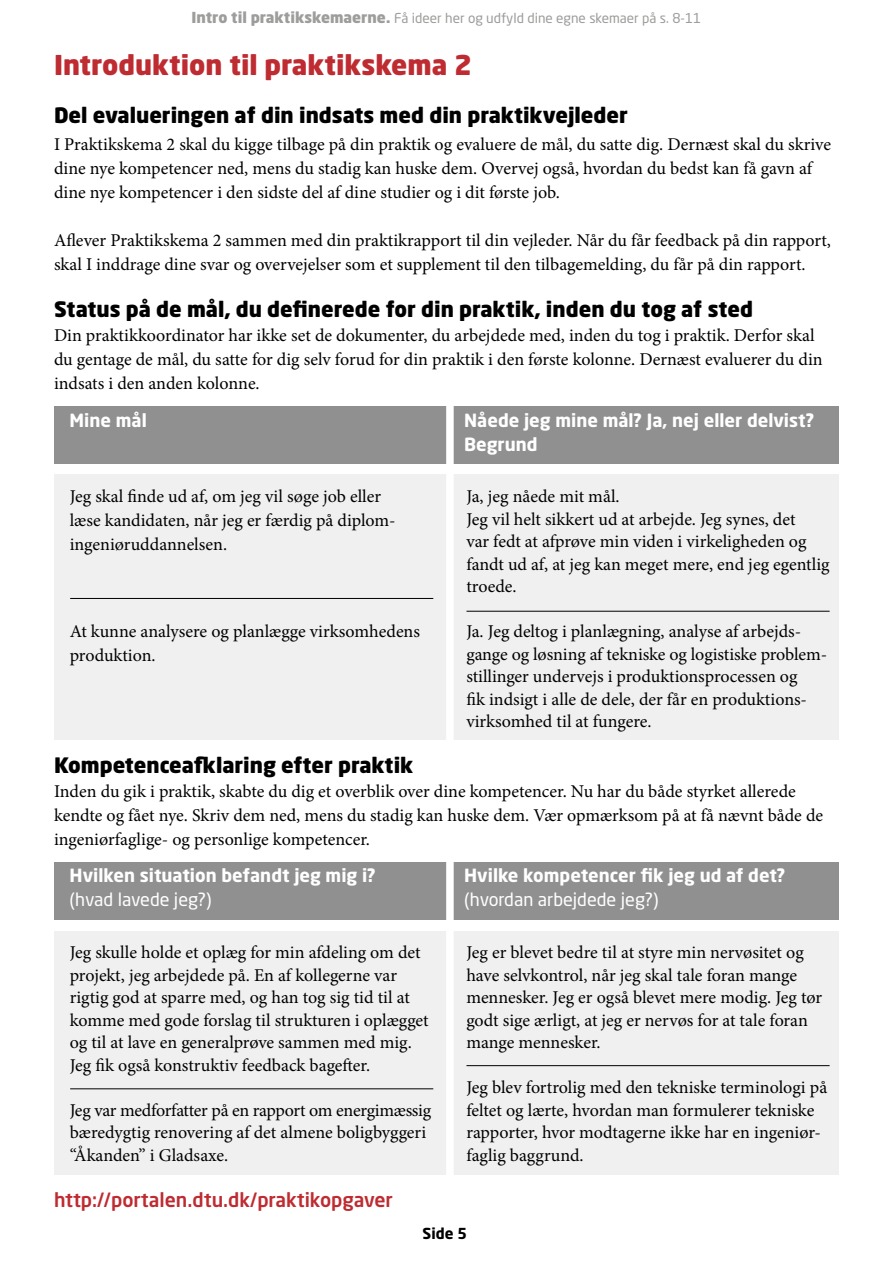
<style>
.page{position:relative;width:893px;height:1263px;background:#fff}
.page>*{position:absolute;margin:0;border:0;box-sizing:border-box;transform-origin:0 0}
.t1{font:900 27px "Neo Sans Std";color:#be2b31}
.t2{font:900 21px "Neo Sans Std";color:#000}
.t3{font:500 19.5px "Neo Sans Std";color:#be2b31}
.t4{font:18px/22.5px "Minion Pro";color:#000}
.t5{font:700 18px/24px "Neo Sans Std";color:#fff}
.t6{font:18px "Neo Sans Std";color:#fff}
.t7{font:700 15px "Neo Sans Std";color:#000}
.t8{font:13.5px "Neo Sans Std";color:#9d9d9c}
.s1{font-weight:900;font-size:15px}
</style>
<div class="page">
<div style="left:54px;top:407px;width:785px;height:57px;background:#909090"></div>
<div style="left:54px;top:475px;width:785px;height:265px;background:#f0f0f0"></div>
<div style="left:446px;top:397px;width:8px;height:390px;background:#fff"></div>
<hr style="left:70px;top:598px;width:363px;height:1px;background:#000">
<hr style="left:466px;top:611px;width:364px;height:1px;background:#000">
<div style="left:54px;top:862px;width:785px;height:58px;background:#909090"></div>
<div style="left:54px;top:931px;width:785px;height:243px;background:#f0f0f0"></div>
<div style="left:446px;top:853px;width:8px;height:358px;background:#fff"></div>
<hr style="left:70px;top:1088px;width:363px;height:1px;background:#000">
<hr style="left:466px;top:1065px;width:364px;height:1px;background:#000">
<p class="t8" style="left:192px;top:10px;width:511px"><span class="s1">Intro til praktikskemaerne.</span> Få ideer her og udfyld dine egne skemaer på s. 8-11</p>
<h1 class="t1" style="left:54px;top:47px;width:420px">Introduktion til praktikskema 2</h1>
<p class="t2" style="left:54px;top:101px;width:575px">Del evalueringen af din indsats med din praktikvejleder</p>
<p class="t4" style="left:54px;top:132px;width:778px;line-height:24px">I Praktikskema 2 skal du kigge tilbage på din praktik og evaluere de mål, du satte dig. Dernæst skal du skrive dine nye kompetencer ned, mens du stadig kan huske dem. Overvej også, hvordan du bedst kan få gavn af dine nye kompetencer i den sidste del af dine studier og i dit første job.</p>
<p class="t4" style="left:54px;top:228px;width:778px;line-height:24px">Aflever Praktikskema 2 sammen med din praktikrapport til din vejleder. Når du får feedback på din rapport, skal I inddrage dine svar og overvejelser som et supplement til den tilbagemelding, du får på din rapport.</p>
<p class="t2" style="left:54px;top:295px;width:700px">Status på de mål, du definerede for din praktik, inden du tog af sted</p>
<p class="t4" style="left:54px;top:323px;width:770px;line-height:24px">Din praktikkoordinator har ikke set de dokumenter, du arbejdede med, inden du tog i praktik. Derfor skal du gentage de mål, du satte for dig selv forud for din praktik i den første kolonne. Dernæst evaluerer du din indsats i den anden kolonne.</p>
<p class="t5" style="left:70px;top:407px;width:79px">Mine mål</p>
<p class="t5" style="left:464px;top:407px;width:352px">Nåede jeg mine mål? Ja, nej eller delvist?<br>Begrund</p>
<p class="t4" style="left:466px;top:485px;width:365px">Ja, jeg nåede mit mål.<br>Jeg vil helt sikkert ud at arbejde. Jeg synes, det<br>var fedt at afprøve min viden i virkeligheden og fandt ud af, at jeg kan meget mere, end jeg egentlig troede.</p>
<p class="t4" style="left:466px;top:620px;width:362px">Ja. Jeg deltog i planlægning, analyse af arbejds&shy;gange og løsning af tekniske og logistiske problem&shy;stillinger undervejs i produktionsprocessen og<br>fik indsigt i alle de dele, der får en produktions&shy;virksomhed til at fungere.</p>
<p class="t4" style="left:70px;top:485px;width:327px;line-height:24px">Jeg skal finde ud af, om jeg vil søge job eller læse kandidaten, når jeg er færdig på diplom&shy;ingeniøruddannelsen.</p>
<p class="t4" style="left:70px;top:620px;width:352px;line-height:24px">At kunne analysere og planlægge virksomhedens produktion.</p>
<p class="t2" style="left:54px;top:751px;width:361px">Kompetenceafklaring efter praktik</p>
<p class="t4" style="left:54px;top:779px;width:771px;line-height:24px">Inden du gik i praktik, skabte du dig et overblik over dine kompetencer. Nu har du både styrket allerede kendte og fået nye. Skriv dem ned, mens du stadig kan huske dem. Vær opmærksom på at få nævnt både de ingeniørfaglige- og personlige kompetencer.</p>
<p class="t5" style="left:70px;top:863px;width:308px">Hvilken situation befandt jeg mig i?</p>
<p class="t5" style="left:464px;top:863px;width:323px">Hvilke kompetencer fik jeg ud af det?</p>
<p class="t6" style="left:70px;top:889px;width:144px">(hvad lavede jeg?)</p>
<p class="t6" style="left:464px;top:889px;width:196px">(hvordan arbejdede jeg?)</p>
<p class="t4" style="left:466px;top:941px;width:357px">Jeg er blevet bedre til at styre min nervøsitet og have selvkontrol, når jeg skal tale foran mange mennesker. Jeg er også blevet mere modig. Jeg tør godt sige ærligt, at jeg er nervøs for at tale foran mange mennesker.</p>
<p class="t4" style="left:466px;top:1076px;width:362px">Jeg blev fortrolig med den tekniske terminologi på feltet og lærte, hvordan man formulerer tekniske rapporter, hvor modtagerne ikke har en ingeniør&shy;faglig baggrund.</p>
<p class="t4" style="left:70px;top:941px;width:361px">Jeg skulle holde et oplæg for min afdeling om det projekt, jeg arbejdede på. En af kollegerne var rigtig god at sparre med, og han tog sig tid til at komme med gode forslag til strukturen i oplægget og til at lave en generalprøve sammen med mig.<br>Jeg fik også konstruktiv feedback bagefter.</p>
<p class="t4" style="left:70px;top:1099px;width:363px">Jeg var medforfatter på en rapport om energimæssig bæredygtig renovering af det almene boligbyggeri “Åkanden” i Gladsaxe.</p>
<p class="t3" style="left:54px;top:1187px;width:340px">http://portalen.dtu.dk/praktikopgaver</p>
<p class="t7" style="left:423px;top:1224px;width:46px">Side 5</p>
</div>
